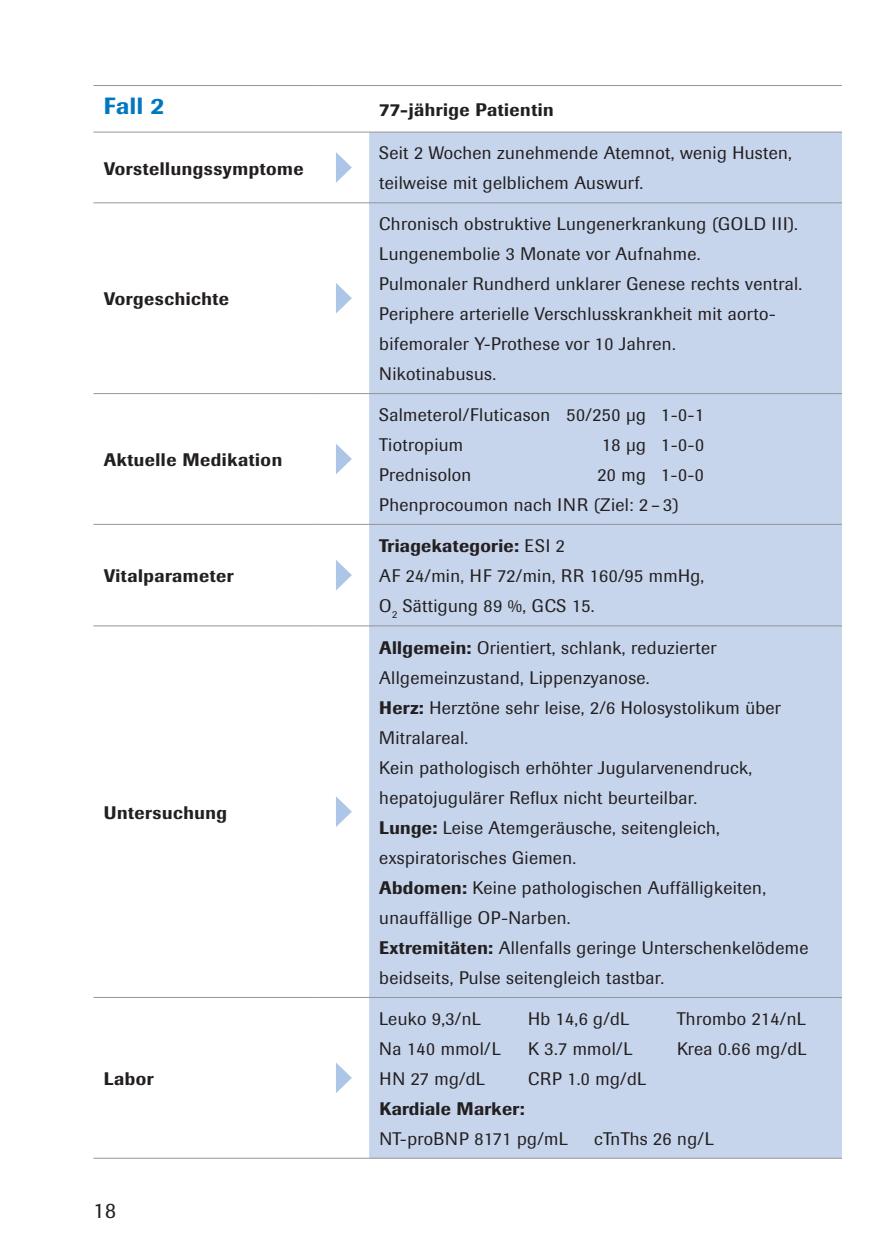
<style>
.page{position:relative;width:893px;height:1259px;background:#fff}
.page>*{position:absolute;margin:0;border:0;box-sizing:border-box;transform-origin:0 0}
.t1{font:500 23.4px "Imago";color:#0078bf}
.t2{font:21.6px "Imago";color:#231f20}
.t3{font:18px/30px "Imago";letter-spacing:.02em;color:#231f20}
.t4{font:500 18px "Imago";letter-spacing:.03em;color:#231f20}
.s1{font-weight:500}
</style>
<div class="page">
<div style="left:369px;top:133px;width:473px;height:1024px;background:#c6d5ec"></div>
<hr style="left:94px;top:85px;width:221px;height:1px;background:#939598">
<hr style="left:315px;top:85px;width:54px;height:1px;background:#939598">
<hr style="left:369px;top:85px;width:473px;height:1px;background:#939598">
<hr style="left:94px;top:132px;width:221px;height:1px;background:#939598">
<hr style="left:315px;top:132px;width:54px;height:1px;background:#939598">
<hr style="left:369px;top:132px;width:473px;height:1px;background:#939598">
<hr style="left:94px;top:202px;width:221px;height:1px;background:#939598">
<hr style="left:315px;top:202px;width:54px;height:1px;background:#939598">
<hr style="left:369px;top:202px;width:473px;height:1px;background:#939598">
<hr style="left:94px;top:393px;width:221px;height:1px;background:#939598">
<hr style="left:315px;top:393px;width:54px;height:1px;background:#939598">
<hr style="left:369px;top:393px;width:473px;height:1px;background:#939598">
<hr style="left:94px;top:524px;width:221px;height:1px;background:#939598">
<hr style="left:315px;top:524px;width:54px;height:1px;background:#939598">
<hr style="left:369px;top:524px;width:473px;height:1px;background:#939598">
<hr style="left:94px;top:625px;width:221px;height:1px;background:#939598">
<hr style="left:315px;top:625px;width:54px;height:1px;background:#939598">
<hr style="left:369px;top:625px;width:473px;height:1px;background:#939598">
<hr style="left:94px;top:997px;width:221px;height:1px;background:#939598">
<hr style="left:315px;top:997px;width:54px;height:1px;background:#939598">
<hr style="left:369px;top:997px;width:473px;height:1px;background:#939598">
<hr style="left:94px;top:1157px;width:221px;height:1px;background:#939598">
<hr style="left:315px;top:1157px;width:54px;height:1px;background:#939598">
<hr style="left:369px;top:1157px;width:473px;height:1px;background:#939598">
<svg style="left:336px;top:152px;width:16px;height:31px"></svg>
<svg style="left:336px;top:283px;width:16px;height:31px"></svg>
<svg style="left:336px;top:444px;width:16px;height:30px"></svg>
<svg style="left:336px;top:560px;width:16px;height:30px"></svg>
<svg style="left:336px;top:796px;width:16px;height:31px"></svg>
<svg style="left:336px;top:1062px;width:16px;height:31px"></svg>
<p class="t1" style="left:104px;top:92px;width:62px">Fall 2</p>
<p class="t4" style="left:379px;top:99px;width:176px">77-jährige Patientin</p>
<p class="t4" style="left:104px;top:157px;width:201px">Vorstellungssymptome</p>
<p class="t4" style="left:104px;top:288px;width:127px">Vorgeschichte</p>
<p class="t4" style="left:104px;top:449px;width:180px">Aktuelle Medikation</p>
<p class="t4" style="left:104px;top:565px;width:131px">Vitalparameter</p>
<p class="t4" style="left:104px;top:801px;width:125px">Untersuchung</p>
<p class="t4" style="left:104px;top:1068px;width:51px">Labor</p>
<p class="t2" style="left:94px;top:1197px;width:24px">18</p>
<p class="t3" style="left:379px;top:138px;width:414px">Seit 2 Wochen zunehmende Atemnot, wenig Husten, teilweise mit gelblichem Auswurf.</p>
<p class="t3" style="left:379px;top:209px;width:425px">Chronisch obstruktive Lungenerkrankung (GOLD III).<br>Lungenembolie 3 Monate vor Aufnahme.<br>Pulmonaler Rundherd unklarer Genese rechts ventral.<br>Periphere arterielle Verschlusskrankheit mit aorto&shy;bifemoraler Y-Prothese vor 10 Jahren.<br>Nikotinabusus.</p>
<p class="t3" style="left:379px;top:399px;width:326px">Salmeterol/Fluticason 50/250 µg 1-0-1<br>Tiotropium</p>
<p class="t3" style="left:602px;top:429px;width:103px">18 µg 1-0-0</p>
<p class="t3" style="left:379px;top:459px;width:94px">Prednisolon</p>
<p class="t3" style="left:379px;top:459px;width:326px;text-indent:218px">20 mg 1-0-0<br>Phenprocoumon nach INR (Ziel: 2 – 3)</p>
<p class="t3" style="left:379px;top:531px;width:327px"><span class="s1">Triagekategorie:</span> ESI 2<br>AF 24/min, HF 72/min, RR 160/95 mmHg,<br>O<sub>2</sub> Sättigung 89 %, GCS 15.</p>
<p class="t3" style="left:379px;top:632px;width:431px"><span class="s1">Allgemein:</span> Orientiert, schlank, reduzierter Allgemeinzustand, Lippenzyanose.<br><span class="s1">Herz:</span> Herztöne sehr leise, 2/6 Holosystolikum über Mitralareal.<br>Kein pathologisch erhöhter Jugularvenendruck, hepatojugulärer Reflux nicht beurteilbar.<br><span class="s1">Lunge:</span> Leise Atemgeräusche, seitengleich, exspiratorisches Giemen.<br><span class="s1">Abdomen:</span> Keine pathologischen Auffälligkeiten, unauffällige OP-Narben.<br><span class="s1">Extremitäten:</span> Allenfalls geringe Unterschenkelödeme beidseits, Pulse seitengleich tastbar.</p>
<p class="t3" style="left:379px;top:1003px;width:103px">Leuko 9,3/nL</p>
<p class="t3" style="left:528px;top:1003px;width:103px">Hb 14,6 g/dL</p>
<p class="t3" style="left:677px;top:1003px;width:131px">Thrombo 214/nL</p>
<p class="t3" style="left:379px;top:1033px;width:123px">Na 140 mmol/L</p>
<p class="t3" style="left:528px;top:1033px;width:106px">K 3.7 mmol/L</p>
<p class="t3" style="left:677px;top:1033px;width:131px">Krea 0.66 mg/dL</p>
<p class="t3" style="left:379px;top:1063px;width:108px">HN 27 mg/dL</p>
<p class="t3" style="left:528px;top:1063px;width:120px">CRP 1.0 mg/dL</p>
<p class="t4" style="left:379px;top:1097px;width:147px">Kardiale Marker:</p>
<p class="t3" style="left:379px;top:1123px;width:190px">NT-proBNP 8171 pg/mL</p>
<p class="t3" style="left:594px;top:1123px;width:122px">cTnThs 26 ng/L</p>
</div>
